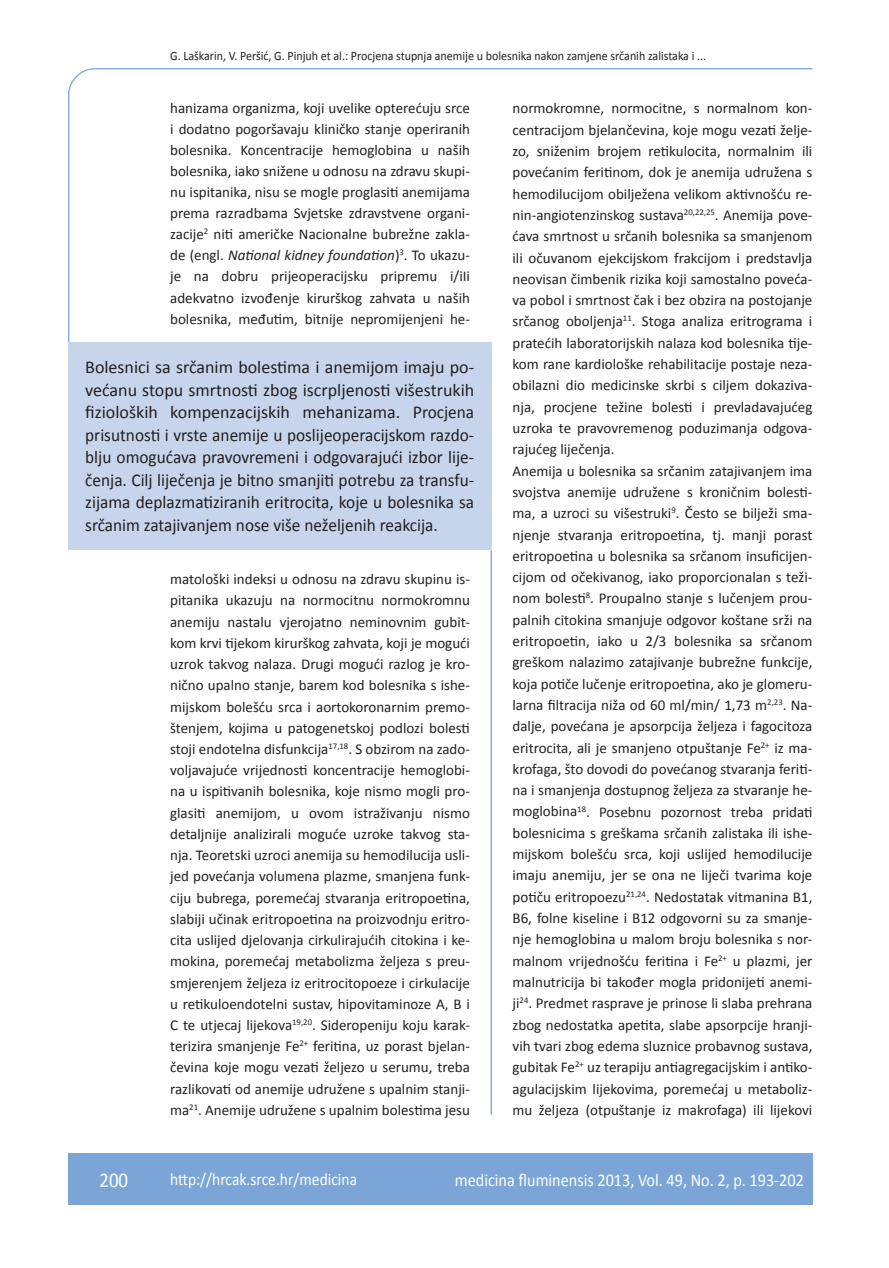
<style>
.page{position:relative;width:889px;height:1268px;background:#fff}
.page>*{position:absolute;margin:0;border:0;box-sizing:border-box;transform-origin:0 0}
.t1{font:21px "Calibri";color:#fff;scale:.9 1}
.t2{font:18px/22.5px "Calibri";color:#231f20;text-align:justify}
.t3{font:18px "Calibri";color:#fff;scale:.9 1}
.t4{font:17.25px "Calibri";color:#fff;scale:.9 1}
.t5{font:15px/21.3px "Calibri";color:#231f20;text-align:justify}
.t6{font:12.75px "Calibri";color:#231f20;scale:.94 1}
.s1{font-style:italic}
</style>
<div class="page">
<svg style="left:68px;top:68px;width:745px;height:275px"></svg>
<hr style="left:490px;top:550px;width:2px;height:564px;background:#7ca5d7">
<div style="left:68px;top:1152px;width:744px;height:51px;background:#7ca5d7"></div>
<div style="left:68px;top:342px;width:423px;height:207px;background:#c6d5ec"></div>
<p class="t6" style="left:170px;top:47px;width:572px">G. Laškarin, V. Peršić, G. Pinjuh et al.: Procjena stupnja anemije u bolesnika nakon zamjene srčanih zalistaka i ...</p>
<p class="t5" style="left:170px;top:97px;width:301px">hanizama organizma, koji uvelike opterećuju srce i dodatno pogoršavaju kliničko stanje operiranih bolesnika. Koncentracije hemoglobina u naših bolesnika, iako snižene u odnosu na zdravu skupi&shy;nu ispitanika, nisu se mogle proglasiti anemijama prema razradbama Svjetske zdravstvene organi&shy;zacije<sup>2</sup> niti američke Nacionalne bubrežne zakla&shy;de (engl. <span class="s1">National kidney foundation</span>)<sup>3</sup>. To ukazu&shy;je na dobru prijeoperacijsku pripremu i/iIi adekvatno izvođenje kirurškog zahvata u naših bolesnika, međutim, bitnije nepromijenjeni he-</p>
<p class="t5" style="left:512px;top:97px;width:301px;text-align:left">normokromne, normocitne, s normalnom kon&shy;centracijom bjelančevina, koje mogu vezati želje&shy;zo, sniženim brojem retikulocita, normalnim ili povećanim feritinom, dok je anemija udružena s hemodilucijom obilježena velikom aktivnošću re&shy;nin-angiotenzinskog sustava<sup>20,22,25</sup>. Anemija pove&shy;ćava smrtnost u srčanih bolesnika sa smanjenom ili očuvanom ejekcijskom frakcijom i predstavlja neovisan čimbenik rizika koji samostalno poveća&shy;va pobol i smrtnost čak i bez obzira na postojanje srčanog oboljenja<sup>11</sup>. Stoga analiza eritrograma i pratećih laboratorijskih nalaza kod bolesnika tije&shy;kom rane kardiološke rehabilitacije postaje neza&shy;obilazni dio medicinske skrbi s ciljem dokaziva&shy;nja, procjene težine bolesti i prevladavajućeg uzroka te pravovremenog poduzimanja odgova&shy;rajućeg liječenja.<br>Anemija u bolesnika sa srčanim zatajivanjem ima svojstva anemije udružene s kroničnim bolesti&shy;ma, a uzroci su višestruki<sup>9</sup>. Često se bilježi sma&shy;njenje stvaranja eritropoetina, tj. manji porast eritropoetina u bolesnika sa srčanom insuficijen&shy;cijom od očekivanog, iako proporcionalan s teži&shy;nom bolesti<sup>8</sup>. Proupalno stanje s lučenjem prou&shy;palnih citokina smanjuje odgovor koštane srži na eritropoetin, iako u 2/3 bolesnika sa srčanom greškom nalazimo zatajivanje bubrežne funkcije, koja potiče lučenje eritropoetina, ako je glomeru&shy;larna filtracija niža od 60 ml/min/ 1,73 m<sup>2,23</sup>. Na&shy;dalje, povećana je apsorpcija željeza i fagocitoza eritrocita, ali je smanjeno otpuštanje Fe<sup>2+</sup> iz ma&shy;krofaga, što dovodi do povećanog stvaranja feriti&shy;na i smanjenja dostupnog željeza za stvaranje he&shy;moglobina<sup>18</sup>. Posebnu pozornost treba pridati bolesnicima s greškama srčanih zalistaka ili ishe&shy;mijskom bolešću srca, koji uslijed hemodilucije imaju anemiju, jer se ona ne liječi tvarima koje potiču eritropoezu<sup>21,24</sup>. Nedostatak vitmanina B1, B6, folne kiseline i B12 odgovorni su za smanje&shy;nje hemoglobina u malom broju bolesnika s nor&shy;malnom vrijednošću feritina i Fe<sup>2+</sup> u plazmi, jer malnutricija bi također mogla pridonijeti anemi&shy;ji<sup>24</sup>. Predmet rasprave je prinose li slaba prehrana zbog nedostatka apetita, slabe apsorpcije hranji&shy;vih tvari zbog edema sluznice probavnog sustava, gubitak Fe<sup>2+</sup> uz terapiju antiagregacijskim i antiko&shy;agulacijskim lijekovima, poremećaj u metaboliz&shy;mu željeza (otpuštanje iz makrofaga) ili lijekovi</p>
<p class="t2" style="left:85px;top:355px;width:390px">Bolesnici sa srčanim bolestima i anemijom imaju po&shy;većanu stopu smrtnosti zbog iscrpljenosti višestrukih fizioloških kompenzacijskih mehanizama. Procjena prisutnosti i vrste anemije u poslijeoperacijskom razdo&shy;blju omogućava pravovremeni i odgovarajući izbor lije&shy;čenja. Cilj liječenja je bitno smanjiti potrebu za transfu&shy;zijama deplazmatiziranih eritrocita, koje u bolesnika sa srčanim zatajivanjem nose više neželjenih reakcija.</p>
<p class="t5" style="left:170px;top:568px;width:301px">matološki indeksi u odnosu na zdravu skupinu is&shy;pitanika ukazuju na normocitnu normokromnu anemiju nastalu vjerojatno neminovnim gubit&shy;kom krvi tijekom kirurškog zahvata, koji je mogući uzrok takvog nalaza. Drugi mogući razlog je kro&shy;nično upalno stanje, barem kod bolesnika s ishe&shy;mijskom bolešću srca i aortokoronarnim premo&shy;štenjem, kojima u patogenetskoj podlozi bolesti stoji endotelna disfunkcija<sup>17,18</sup>. S obzirom na zado&shy;voljavajuće vrijednosti koncentracije hemoglobi&shy;na u ispitivanih bolesnika, koje nismo mogli pro&shy;glasiti anemijom, u ovom istraživanju nismo detaljnije analizirali moguće uzroke takvog sta&shy;nja. Teoretski uzroci anemija su hemodilucija usli&shy;jed povećanja volumena plazme, smanjena funk&shy;ciju bubrega, poremećaj stvaranja eritropoetina, slabiji učinak eritropoetina na proizvodnju eritro&shy;cita uslijed djelovanja cirkulirajućih citokina i ke&shy;mokina, poremećaj metabolizma željeza s preu&shy;smjerenjem željeza iz eritrocitopoeze i cirkulacije u retikuloendotelni sustav, hipovitaminoze A, B i C te utjecaj lijekova<sup>19,20</sup>. Sideropeniju koju karak&shy;terizira smanjenje Fe<sup>2+</sup> feritina, uz porast bjelan&shy;čevina koje mogu vezati željezo u serumu, treba razlikovati od anemije udružene s upalnim stanji&shy;ma<sup>21</sup>. Anemije udružene s upalnim bolestima jesu</p>
<h1 class="t1" style="left:99px;top:1166px;width:33px">200</h1>
<p class="t4" style="left:170px;top:1167px;width:209px">http://hrcak.srce.hr/medicina</p>
<p class="t3" style="left:455px;top:1168px;width:389px">medicina fluminensis 2013, Vol. 49, No. 2, p. 193-202</p>
</div>
